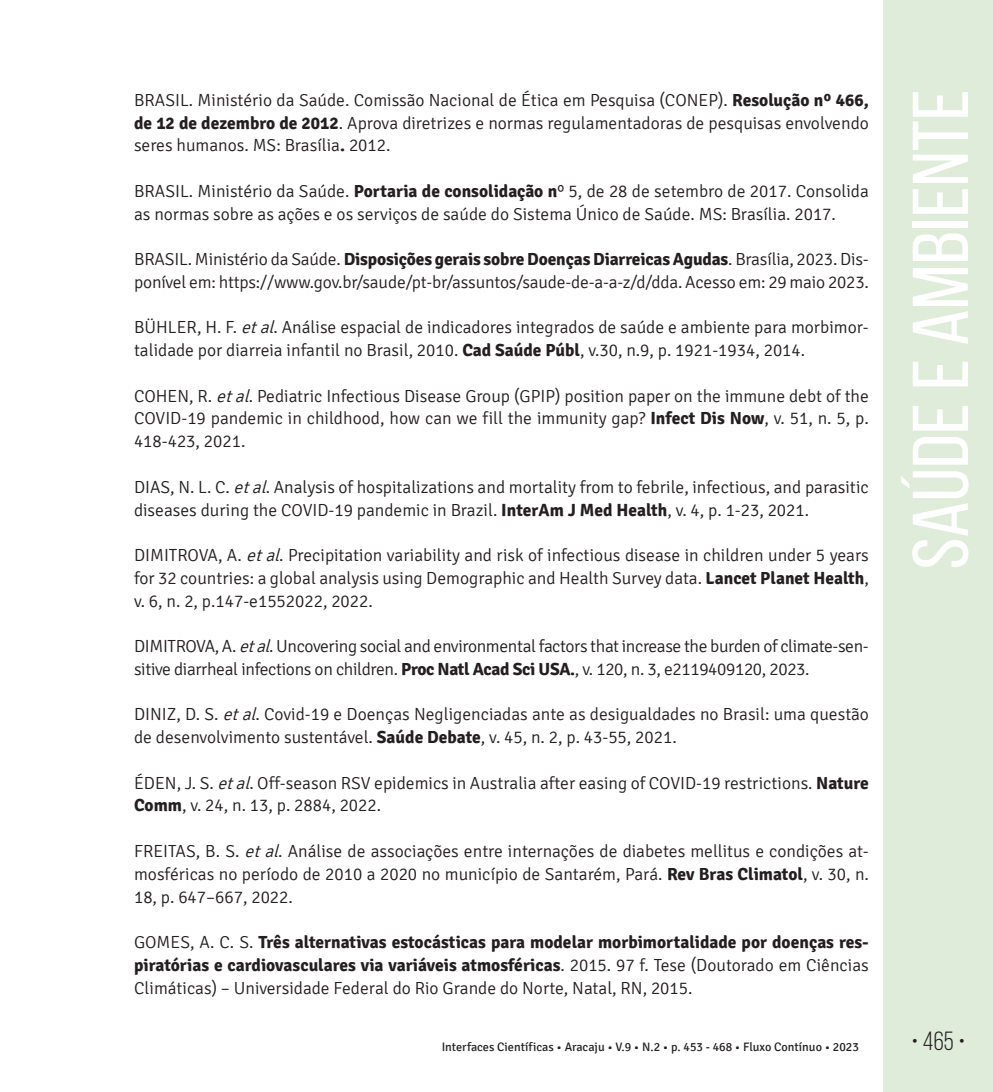
<style>
.page{position:relative;width:993px;height:1092px;background:#fff}
.page>*{position:absolute;margin:0;border:0;box-sizing:border-box;transform-origin:0 0}
.t1{font:78.75px "Bebas Neue";color:#fff;scale:1.09 1}
.t2{font:26.25px "Bebas Neue";color:#231f20}
.t3{font:300 17.5px/22.8px "Signika";color:#231f20}
.t4{font:700 17.5px/22.8px "Signika";color:#231f20;text-align:justify}
.t5{font:300 17.5px/22.8px "Signika";letter-spacing:-.02em;color:#231f20}
.t6{font:12.25px "Signika";color:#231f20}
.s1{font-weight:700}
.s2{font-style:italic}
.s3{font-weight:300}
</style>
<div class="page">
<div style="left:883px;top:0;width:109px;height:1091px;background:#deecd9"></div>
<p class="t3" style="left:134px;top:89px;width:736px;text-align:justify">BRASIL. Ministério da Saúde. Comissão Nacional de Ética em Pesquisa (CONEP). <span class="s1">Resolução nº 466, de 12 de dezembro de 2012</span>. Aprova diretrizes e normas regulamentadoras de pesquisas envolvendo seres humanos. MS: Brasília<span class="s1">.</span> 2012.</p>
<p class="t3" style="left:134px;top:180px;width:736px">BRASIL. Ministério da Saúde. <span class="s1">Portaria de consolidação n</span>º 5, de 28 de setembro de 2017. Consolida as normas sobre as ações e os serviços de saúde do Sistema Único de Saúde. MS: Brasília. 2017.</p>
<p class="t3" style="left:134px;top:248px;width:736px">BRASIL. Ministério da Saúde. <span class="s1">Disposições gerais sobre Doenças Diarreicas Agudas</span>. Brasília, 2023. Dis&shy;ponível em: https://www.gov.br/saude/pt-br/assuntos/saude-de-a-a-z/d/dda. Acesso em: 29 maio 2023.</p>
<p class="t3" style="left:134px;top:316px;width:736px">BÜHLER, H. F. <span class="s2">etal</span>. Análise espacial de indicadores integrados de saúde e ambiente para morbimor&shy;talidade por diarreia infantil no Brasil, 2010. <span class="s1">Cad Saúde Públ</span>, v.30, n.9, p. 1921-1934, 2014.</p>
<p class="t3" style="left:134px;top:385px;width:736px;text-align:justify">COHEN, R. <span class="s2">etal</span>. Pediatric Infectious Disease Group (GPIP) position paper on the immune debt of the COVID-19 pandemic in childhood, how can we fill the immunity gap? <span class="s1">Infect Dis Now</span>, v. 51, n. 5, p.<br>418-423, 2021.</p>
<p class="t3" style="left:134px;top:476px;width:736px">DIAS, N. L. C. <span class="s2">etal</span>. Analysis of hospitalizations and mortality from to febrile, infectious, and parasitic diseases during the COVID-19 pandemic in Brazil. <span class="s1">InterAm J Med Health</span>, v. 4, p. 1-23, 2021.</p>
<p class="t3" style="left:134px;top:544px;width:736px;text-align:justify">DIMITROVA, A. <span class="s2">etal</span>. Precipitation variability and risk of infectious disease in children under 5 years for 32 countries: a global analysis using Demographic and Health Survey data. <span class="s1">Lancet Planet Health</span>, v. 6, n. 2, p.147-e1552022, 2022.</p>
<p class="t5" style="left:134px;top:635px;width:736px">DIMITROVA, A. <span class="s2">etal</span>. Uncovering social and environmental factors that increase the burden of climate-sen&shy;sitive diarrheal infections on children. <span class="s1">Proc Natl Acad Sci USA.</span>, v. 120, n. 3, e2119409120, 2023.</p>
<p class="t3" style="left:134px;top:703px;width:736px">DINIZ, D. S. <span class="s2">etal</span>. Covid-19 e Doenças Negligenciadas ante as desigualdades no Brasil: uma questão de desenvolvimento sustentável. <span class="s1">Saúde Debate</span>, v. 45, n. 2, p. 43-55, 2021.</p>
<p class="t3" style="left:134px;top:771px;width:736px">ÉDEN, J. S. <span class="s2">etal</span>. Off-season RSV epidemics in Australia after easing of COVID-19 restrictions. <span class="s1">Nature<br>Comm</span>, v. 24, n. 13, p. 2884, 2022.</p>
<p class="t3" style="left:134px;top:840px;width:736px;text-align:justify">FREITAS, B. S. <span class="s2">etal</span>. Análise de associações entre internações de diabetes mellitus e condições at&shy;mosféricas no período de 2010 a 2020 no município de Santarém, Pará. <span class="s1">Rev Bras Climatol</span>, v. 30, n.<br>18, p. 647–667, 2022.</p>
<p class="t4" style="left:134px;top:930px;width:736px"><span class="s3">GOMES, A. C. S.</span> Três alternativas estocásticas para modelar morbimortalidade por doenças res&shy;piratórias e cardiovasculares via variáveis atmosféricas<span class="s3">. 2015. 97 f. Tese (Doutorado em Ciências Climáticas) – Universidade Federal do Rio Grande do Norte, Natal, RN, 2015.</span></p>
<h1 class="t1" style="left:897px;top:569px;width:442px;rotate:-90deg">Saúde e Ambiente</h1>
<p class="t6" style="left:441px;top:1040px;width:418px">Interfaces Científicas • Aracaju • V.9 • N.2 • p. 453 - 468 • Fluxo Contínuo • 2023</p>
<h2 class="t2" style="left:911px;top:1026px;width:56px">• 465 •</h2>
</div>
